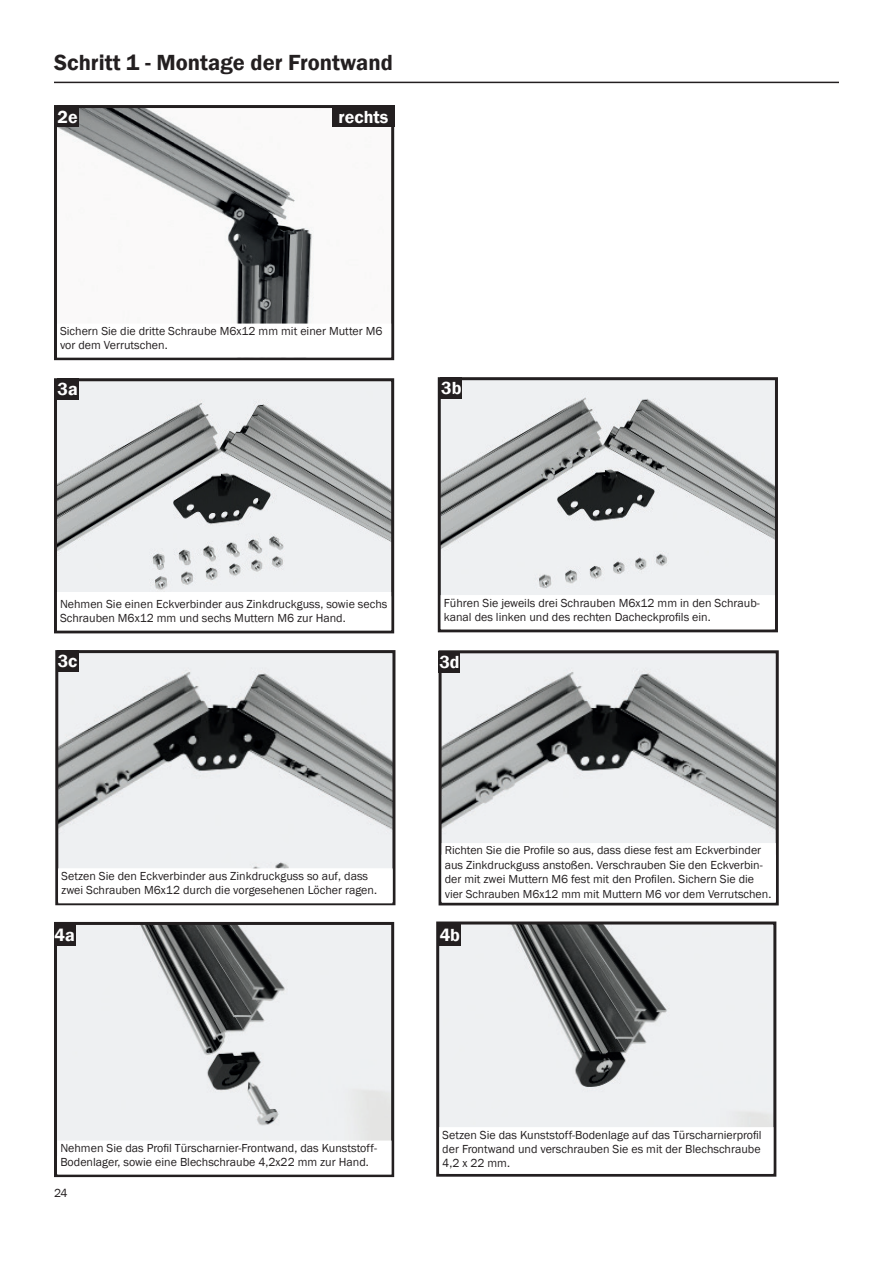
<style>
.page{position:relative;width:893px;height:1263px;background:#fff}
.page>*{position:absolute;margin:0;border:0;box-sizing:border-box;transform-origin:0 0}
.t1{font:600 22.5px "Franklin Gothic";color:#231f20}
.t2{font:600 18px "Franklin Gothic";color:#fff}
.t3{font:12px/14.4px "Franklin Gothic";color:#231f20}
.t4{font:11.85px "Franklin Gothic";color:#231f20}
.s1{font-size:12px}
</style>
<div class="page">
<img style="left:58px;top:109px;width:256px;height:215px">
<div style="left:54px;top:105px;width:340px;height:255px;border:3px solid #231f20"></div>
<hr style="left:54px;top:82px;width:785px;height:1px;background:#231f20">
<div style="left:57px;top:324px;width:334px;height:34px;border:3px solid #fff"></div>
<img style="left:58px;top:382px;width:332px;height:210px">
<div style="left:54px;top:378px;width:340px;height:255px;border:3px solid #231f20"></div>
<img style="left:442px;top:381px;width:332px;height:214px">
<div style="left:438px;top:377px;width:340px;height:255px;border:3px solid #231f20"></div>
<img style="left:59px;top:654px;width:332px;height:214px">
<div style="left:55px;top:650px;width:340px;height:255px;border:3px solid #231f20"></div>
<img style="left:443px;top:654px;width:332px;height:189px">
<div style="left:439px;top:650px;width:340px;height:255px;border:3px solid #231f20"></div>
<div style="left:57px;top:592px;width:334px;height:38px;background:#fff"></div>
<div style="left:58px;top:869px;width:334px;height:34px;background:#fff"></div>
<div style="left:57px;top:106px;width:21px;height:21px;background:#231f20"></div>
<div style="left:57px;top:378px;width:21px;height:21px;background:#231f20"></div>
<div style="left:441px;top:377px;width:21px;height:21px;background:#231f20"></div>
<div style="left:57px;top:650px;width:21px;height:21px;background:#231f20"></div>
<div style="left:439px;top:651px;width:21px;height:21px;background:#231f20"></div>
<div style="left:332px;top:106px;width:63px;height:21px;background:#231f20"></div>
<img style="left:58px;top:926px;width:332px;height:214px">
<div style="left:54px;top:922px;width:340px;height:255px;border:3px solid #231f20"></div>
<img style="left:440px;top:925px;width:332px;height:202px">
<div style="left:436px;top:921px;width:340px;height:256px;border:3px solid #231f20"></div>
<div style="left:54px;top:924px;width:21px;height:21px;background:#231f20"></div>
<div style="left:439px;top:924px;width:22px;height:21px;background:#231f20"></div>
<h1 class="t1" style="left:54px;top:48px;width:340px">Schritt 1 - Montage der Frontwand</h1>
<h2 class="t2" style="left:58px;top:106px;width:22px">2e</h2>
<h2 class="t2" style="left:338px;top:106px;width:51px">rechts</h2>
<p class="t3" style="left:60px;top:324px;width:324px">Sichern Sie die dritte Schraube M6x12 mm mit einer Mutter M6 vor dem Verrutschen.</p>
<h2 class="t2" style="left:57px;top:378px;width:22px">3a</h2>
<h2 class="t2" style="left:441px;top:377px;width:22px">3b</h2>
<p class="t3" style="left:60px;top:597px;width:329px">Nehmen Sie einen Eckverbinder aus Zinkdruckguss, sowie sechs<br>Schrauben M6x12 mm und sechs Muttern M6 zur Hand.</p>
<p class="t3" style="left:444px;top:596px;width:317px">Führen Sie jeweils drei Schrauben M6x12 mm in den Schraub&shy;kanal des linken und des rechten Dacheckprofils ein.</p>
<h2 class="t2" style="left:58px;top:650px;width:21px">3c</h2>
<h2 class="t2" style="left:439px;top:651px;width:22px">3d</h2>
<p class="t3" style="left:61px;top:869px;width:317px">Setzen Sie den Eckverbinder aus Zinkdruckguss so auf, dass zwei Schrauben M6x12 durch die vorgesehenen Löcher ragen.</p>
<p class="t3" style="left:445px;top:843px;width:320px">Richten Sie die Profile so aus, dass diese fest am Eckverbinder aus Zinkdruckguss anstoßen. Verschrauben Sie den Eckverbin&shy;der mit zwei Muttern M6 fest mit den Profilen. Sichern Sie die</p>
<p class="t4" style="left:445px;top:886px;width:328px">vier Schrauben M6x12 mm mit Muttern M6 vor dem Verrut<span class="s1">schen.</span></p>
<h2 class="t2" style="left:54px;top:924px;width:22px">4a</h2>
<h2 class="t2" style="left:440px;top:924px;width:22px">4b</h2>
<p class="t3" style="left:60px;top:1141px;width:318px">Nehmen Sie das Profil Türscharnier-Frontwand, das Kunststoff-<br>Bodenlager, sowie eine Blechschraube 4,2x22 mm zur Hand.</p>
<p class="t3" style="left:54px;top:1186px;width:15px">24</p>
<p class="t3" style="left:442px;top:1127px;width:321px;text-align:justify">Setzen Sie das Kunststoff-Bodenlage auf das Türscharnierprofil der Frontwand und verschrauben Sie es mit der Blechschraube 4,2 x 22 mm.</p>
</div>
